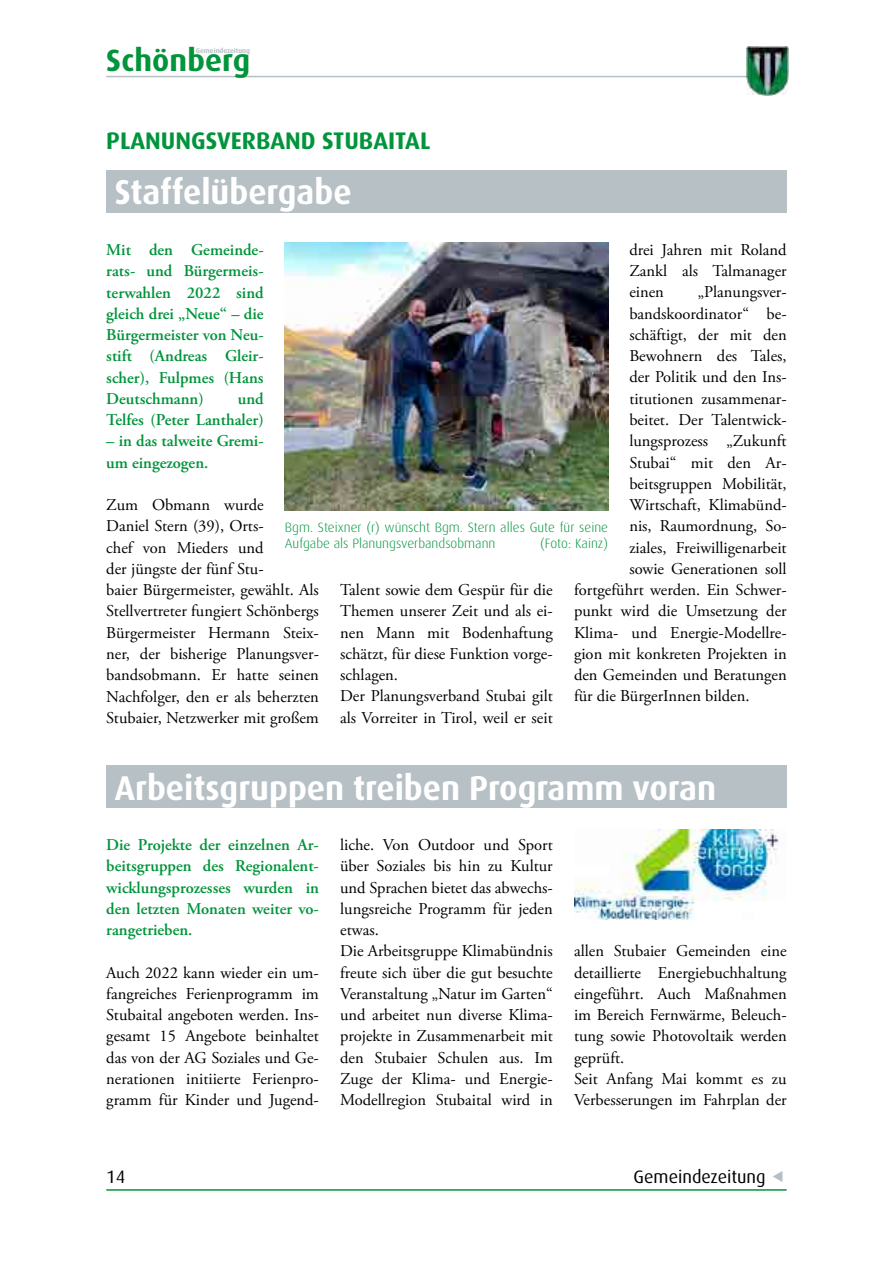
<style>
.page{position:relative;width:893px;height:1263px;background:#fff}
.page>*{position:absolute;margin:0;border:0;box-sizing:border-box;transform-origin:0 0}
.t1{font:700 34.5px "Dax";color:#fff;scale:.96 1}
.t2{font:700 30.75px "Dax";letter-spacing:.005em;color:#00943b}
.t3{font:700 24px "Dax";color:#00943b}
.t4{font:18px "Dax";color:#000}
.t5{font:16.5px/21.3px "Adobe Garamond Pro";color:#000}
.t6{font:600 16.5px/21.3px "Adobe Garamond Pro";color:#00943b;text-align:justify}
.t7{font:300 13.5px/16.2px "Dax";color:#00943b}
.t8{font:700 6.9px "Dax";color:#b6c0c5}
</style>
<div class="page">
<hr style="left:106px;top:76px;width:681px;height:1px;background:#b6c0c5">
<hr style="left:106px;top:1189px;width:681px;height:2px;background:#00943b">
<img style="left:746px;top:46px;width:42px;height:49px">
<div style="left:106px;top:170px;width:681px;height:42px;background:#b6c0c5"></div>
<div style="left:106px;top:765px;width:681px;height:43px;background:#b6c0c5"></div>
<img style="left:285px;top:242px;width:323px;height:268px">
<img style="left:574px;top:829px;width:205px;height:90px">
<h2 class="t2" style="left:106px;top:43px;width:145px">Schönberg</h2>
<p class="t8" style="left:196px;top:46px;width:56px">Gemeindezeitung</p>
<h3 class="t3" style="left:106px;top:127px;width:326px">PLANUNGSVERBAND STUBAITAL</h3>
<h1 class="t1" style="left:115px;top:173px;width:248px">Staffelübergabe</h1>
<p class="t5" style="left:629px;top:240px;width:159px;text-align:justify">drei Jahren mit Roland Zankl als Talmanager einen</p>
<p class="t6" style="left:106px;top:239px;width:159px">Mit den Gemeinde&shy;rats- und Bürgermeis&shy;terwahlen 2022 sind gleich drei „Neue“ – die Bürgermeister von Neu&shy;stift (Andreas Gleir&shy;scher), Fulpmes (Hans Deutschmann)</p>
<p class="t5" style="left:698px;top:282px;width:90px">„Planungsver-</p>
<p class="t5" style="left:629px;top:303px;width:159px">bandskoordinator“ be-</p>
<p class="t5" style="left:629px;top:325px;width:159px">schäftigt, der mit den</p>
<p class="t5" style="left:629px;top:346px;width:159px">Bewohnern des Tales,</p>
<p class="t5" style="left:629px;top:367px;width:159px">der Politik und den Ins-</p>
<p class="t5" style="left:629px;top:388px;width:159px">titutionen zusammenar-</p>
<p class="t5" style="left:629px;top:410px;width:159px">beitet. Der Talentwick-</p>
<p class="t5" style="left:629px;top:431px;width:159px">lungsprozess „Zukunft</p>
<p class="t5" style="left:629px;top:452px;width:159px">Stubai“ mit den Ar-</p>
<p class="t5" style="left:629px;top:473px;width:159px">beitsgruppen Mobilität,</p>
<p class="t5" style="left:629px;top:495px;width:159px">Wirtschaft, Klimabünd-</p>
<p class="t5" style="left:629px;top:516px;width:159px">nis, Raumordnung, So-</p>
<p class="t5" style="left:629px;top:537px;width:159px">ziales, Freiwilligenarbeit</p>
<p class="t5" style="left:629px;top:558px;width:159px">sowie Generationen soll</p>
<p class="t5" style="left:574px;top:580px;width:214px">fortgeführt werden. Ein Schwer-</p>
<p class="t5" style="left:574px;top:601px;width:214px">punkt wird die Umsetzung der</p>
<p class="t5" style="left:574px;top:622px;width:214px">Klima- und Energie-Modellre-</p>
<p class="t5" style="left:574px;top:643px;width:214px">gion mit konkreten Projekten in</p>
<p class="t5" style="left:574px;top:665px;width:214px">den Gemeinden und Beratungen</p>
<p class="t5" style="left:574px;top:686px;width:177px">für die BürgerInnen bilden.</p>
<p class="t6" style="left:106px;top:388px;width:159px;text-align:right">und<br>Telfes (Peter Lanthaler)</p>
<p class="t6" style="left:106px;top:431px;width:159px">– in das talweite Gremi&shy;um eingezogen.</p>
<p class="t5" style="left:106px;top:495px;width:214px">Zum Obmann wurde<br>Daniel Stern (39), Orts-<br>chef von Mieders und<br>der jüngste der fünf Stu-<br>baier Bürgermeister, gewählt. Als<br>Stellvertreter fungiert Schönbergs<br>Bürgermeister Hermann Steix&shy;ner, der bisherige Planungsver&shy;bandsobmann. Er hatte seinen<br>Nachfolger, den er als beherzten<br>Stubaier, Netzwerker mit großem</p>
<p class="t7" style="left:285px;top:519px;width:325px">Bgm. Steixner (r) wünscht Bgm. Stern alles Gute für seine<br>Aufgabe als Planungsverbandsobmann</p>
<p class="t7" style="left:540px;top:535px;width:69px">(Foto: Kainz)</p>
<p class="t5" style="left:340px;top:580px;width:214px">Talent sowie dem Gespür für die<br>Themen unserer Zeit und als ei&shy;nen Mann mit Bodenhaftung schätzt, für diese Funktion vorge&shy;schlagen.<br>Der Planungsverband Stubai gilt als Vorreiter in Tirol, weil er seit</p>
<h1 class="t1" style="left:115px;top:768px;width:628px">Arbeitsgruppen treiben Programm voran</h1>
<p class="t6" style="left:106px;top:834px;width:214px">Die Projekte der einzelnen Ar&shy;beitsgruppen des Regionalent&shy;wicklungsprozesses wurden in den letzten Monaten weiter vo&shy;rangetrieben.</p>
<p class="t5" style="left:106px;top:962px;width:214px;text-align:justify">Auch 2022 kann wieder ein um&shy;fangreiches Ferienprogramm im Stubaital angeboten werden. Ins&shy;gesamt 15 Angebote beinhaltet das von der AG Soziales und Ge&shy;nerationen initiierte Ferienpro&shy;gramm für Kinder und Jugend-</p>
<p class="t5" style="left:340px;top:835px;width:214px">liche. Von Outdoor und Sport über Soziales bis hin zu Kultur und Sprachen bietet das abwechs&shy;lungsreiche Programm für jeden etwas.<br>Die Arbeitsgruppe Klimabündnis freute sich über die gut besuchte<br>Veranstaltung „Natur im Garten“ und arbeitet nun diverse Klima&shy;projekte in Zusammenarbeit mit den Stubaier Schulen aus. Im<br>Zuge der Klima- und Energie-<br>Modellregion Stubaital wird in</p>
<p class="t5" style="left:574px;top:941px;width:214px">allen Stubaier Gemeinden eine detaillierte Energiebuchhaltung eingeführt. Auch Maßnahmen im Bereich Fernwärme, Beleuch&shy;tung sowie Photovoltaik werden geprüft.<br>Seit Anfang Mai kommt es zu<br>Verbesserungen im Fahrplan der</p>
<p class="t4" style="left:106px;top:1167px;width:21px">14</p>
<p class="t4" style="left:634px;top:1167px;width:134px">Gemeindezeitung</p>
</div>
